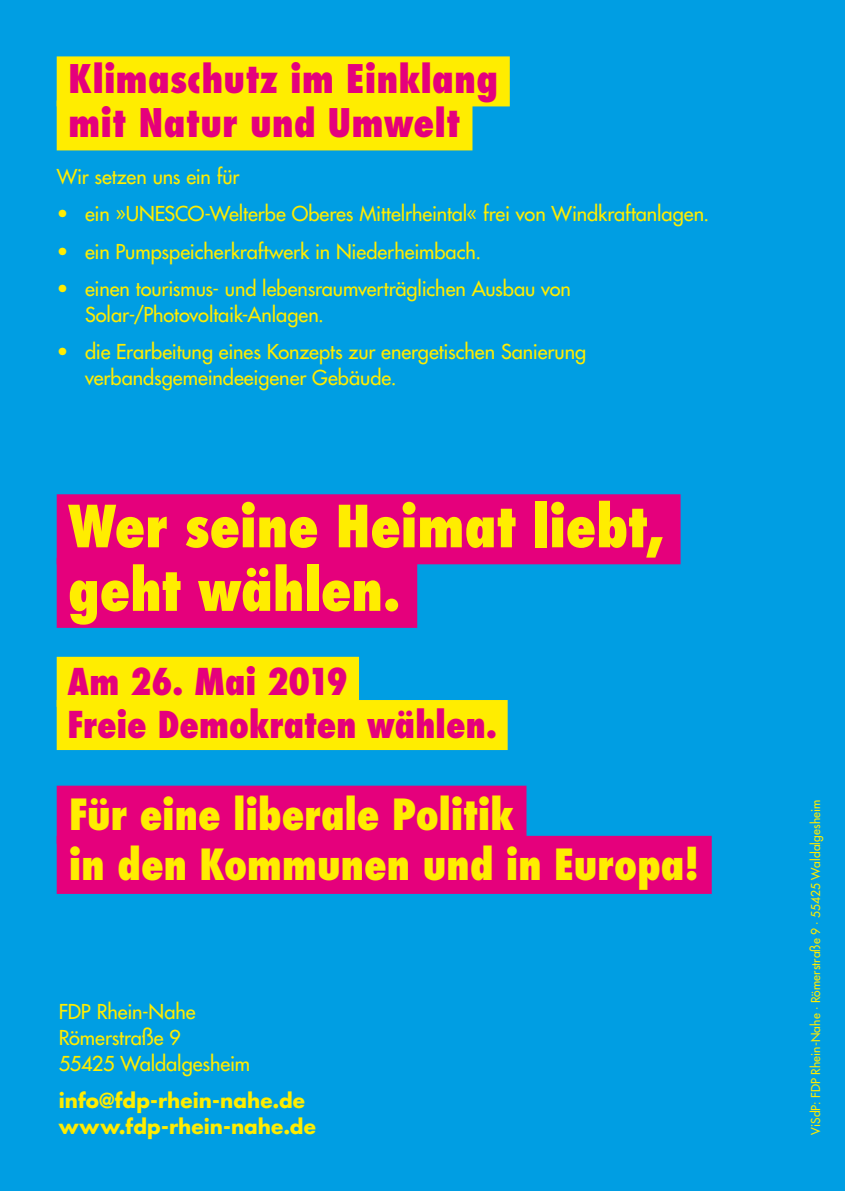
<style>
.page{position:relative;width:845px;height:1191px;background:#009ee3}
.page>*{position:absolute;margin:0;border:0;box-sizing:border-box;transform-origin:0 0}
.t1{font:800 condensed 56.4px/63.6px "Futura";color:#ffed00}
.t2{font:800 condensed 41.8px/50.2px "Futura";letter-spacing:.005em;color:#ffed00}
.t3{font:800 condensed 38.4px/44px "Futura Std";color:#e5007c}
.t4{font:800 condensed 36px/43.2px "Futura";letter-spacing:.005em;color:#e5007c}
.t5{font:500 20px/26px "Futura Std";letter-spacing:-.005em;color:#ffed00}
.t6{font:700 20px/26px "Futura Std";letter-spacing:.005em;color:#ffed00}
.t7{font:500 12px "Futura Std";letter-spacing:.01em;color:#ffed00}
</style>
<div class="page">
<div style="left:57px;top:657px;width:302px;height:50px;background:#ffed00"></div>
<div style="left:57px;top:700px;width:451px;height:50px;background:#ffed00"></div>
<div style="left:57px;top:56px;width:453px;height:50px;background:#ffed00"></div>
<div style="left:57px;top:100px;width:415px;height:50px;background:#ffed00"></div>
<div style="left:57px;top:494px;width:623px;height:70px;background:#e5007c"></div>
<div style="left:57px;top:558px;width:360px;height:70px;background:#e5007c"></div>
<div style="left:57px;top:785px;width:469px;height:58px;background:#e5007c"></div>
<div style="left:57px;top:836px;width:655px;height:58px;background:#e5007c"></div>
<h3 class="t3" style="left:68px;top:57px;width:431px">Klimaschutz im Einklang mit Natur und Umwelt</h3>
<p class="t5" style="left:57px;top:163px;width:184px">Wir setzen uns ein für</p>
<p class="t5" style="left:57px;top:201px;width:654px">• ein »UNESCO-Welterbe Oberes Mittelrheintal« frei von Windkraftanlagen.</p>
<p class="t5" style="left:57px;top:238px;width:426px">• ein Pumpspeicherkraftwerk in Niederheimbach.</p>
<p class="t5" style="left:85px;top:275px;width:487px;text-indent:-28px">• einen tourismus- und lebensraumverträglichen Ausbau von<br>Solar-/Photovoltaik-Anlagen.</p>
<p class="t5" style="left:85px;top:339px;width:503px;text-indent:-28px">• die Erarbeitung eines Konzepts zur energetischen Sanierung verbandsgemeindeeigener Gebäude.</p>
<h1 class="t1" style="left:68px;top:495px;width:597px">Wer seine Heimat liebt, geht wählen.</h1>
<h3 class="t4" style="left:68px;top:660px;width:431px">Am 26. Mai 2019<br>Freie Demokraten wählen.</h3>
<h2 class="t2" style="left:69px;top:789px;width:631px">Für eine liberale Politik<br>in den Kommunen und in Europa!</h2>
<p class="t5" style="left:59px;top:998px;width:193px">FDP Rhein-Nahe<br>Römerstraße 9<br>55425 Waldalgesheim</p>
<p class="t6" style="left:59px;top:1087px;width:259px">info@fdp-rhein-nahe.de www.fdp-rhein-nahe.de</p>
<p class="t7" style="left:808px;top:1134px;width:336px;rotate:-90deg">ViSdP: FDP Rhein-Nahe · Römerstraße 9 · 55425 Waldalgesheim</p>
</div>
